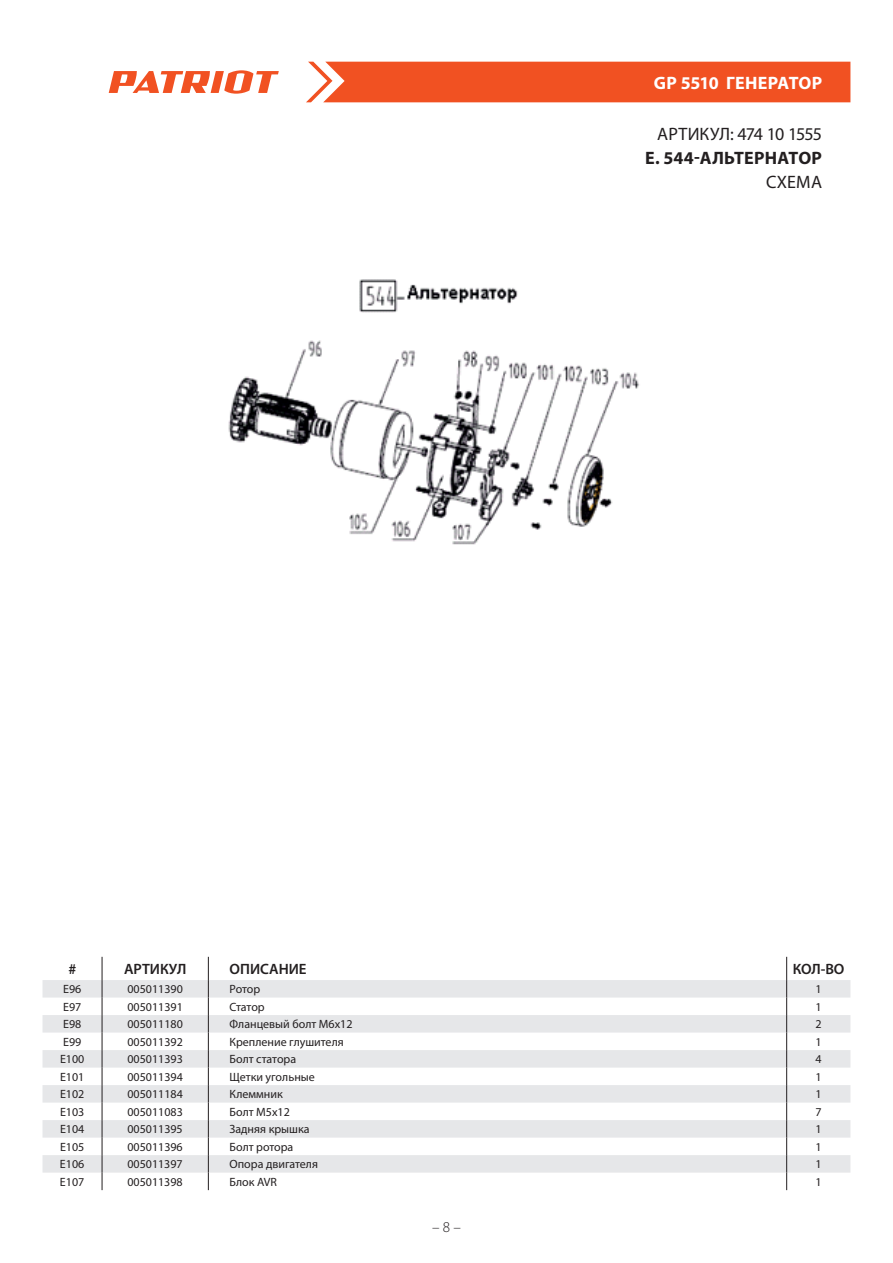
<style>
.page{position:relative;width:893px;height:1263px;background:#fff}
.page>*{position:absolute;margin:0;border:0;box-sizing:border-box;transform-origin:0 0}
.t1{font:18px "Myriad Pro";letter-spacing:-.02em;color:#231f20}
.t2{font:700 18px "Myriad Pro";letter-spacing:.005em;color:#231f20}
.t3{font:700 18px "Myriad Pro";letter-spacing:-.005em;color:#fff}
.t4{font:600 15px "Myriad Pro";color:#231f20}
.t5{font:300 15px "Myriad Pro";color:#231f20}
.t6{font:12px "Myriad Pro";color:#231f20}
</style>
<div class="page">
<div style="left:306px;top:62px;width:544px;height:40px;background:#f15122"></div>
<svg style="left:109px;top:70px;width:170px;height:24px"></svg>
<svg style="left:43px;top:957px;width:807px;height:233px"></svg>
<svg style="left:43px;top:980px;width:807px;height:192px;fill:#e6e7e9"></svg>
<svg style="left:102px;top:957px;width:1px;height:233px"></svg>
<svg style="left:208px;top:957px;width:1px;height:233px"></svg>
<svg style="left:786px;top:957px;width:1px;height:233px"></svg>
<img style="left:228px;top:279px;width:412px;height:266px">
<h1 class="t3" style="left:654px;top:71px;width:116px">GP 5510 ГЕНЕРАТОР</h1>
<h1 class="t1" style="left:657px;top:123px;width:166px">АРТИКУЛ: 474 10 1555</h1>
<h1 class="t2" style="left:645px;top:147px;width:145px">E. 544-АЛ ЬТЕРНАТОР</h1>
<h1 class="t1" style="left:766px;top:171px;width:12px">схема</h1>
<p class="t4" style="left:68px;top:959px;width:9px">#</p>
<p class="t4" style="left:124px;top:959px;width:64px">АРТИКУЛ</p>
<p class="t4" style="left:230px;top:959px;width:78px">ОПИСАНИЕ</p>
<p class="t4" style="left:793px;top:959px;width:53px">КОЛ-ВО</p>
<p class="t6" style="left:63px;top:982px;width:20px">E96</p>
<p class="t6" style="left:127px;top:982px;width:57px">005011390</p>
<p class="t6" style="left:230px;top:982px;width:32px">Ротор</p>
<p class="t6" style="left:815px;top:982px;width:8px">1</p>
<p class="t6" style="left:63px;top:999px;width:20px">E97</p>
<p class="t6" style="left:127px;top:999px;width:57px">005011391</p>
<p class="t6" style="left:230px;top:999px;width:37px">Статор</p>
<p class="t6" style="left:815px;top:999px;width:8px">1</p>
<p class="t6" style="left:63px;top:1017px;width:20px">E98</p>
<p class="t6" style="left:127px;top:1017px;width:57px">005011180</p>
<p class="t6" style="left:230px;top:1017px;width:125px">Фланцевый болт М6х12</p>
<p class="t6" style="left:815px;top:1017px;width:8px">2</p>
<p class="t6" style="left:63px;top:1034px;width:20px">E99</p>
<p class="t6" style="left:127px;top:1034px;width:57px">005011392</p>
<p class="t6" style="left:230px;top:1034px;width:116px">Крепление глушителя</p>
<p class="t6" style="left:815px;top:1034px;width:8px">1</p>
<p class="t6" style="left:60px;top:1052px;width:26px">E100</p>
<p class="t6" style="left:127px;top:1052px;width:57px">005011393</p>
<p class="t6" style="left:230px;top:1052px;width:68px">Болт статора</p>
<p class="t6" style="left:815px;top:1052px;width:8px">4</p>
<p class="t6" style="left:60px;top:1069px;width:26px">E101</p>
<p class="t6" style="left:127px;top:1069px;width:57px">005011394</p>
<p class="t6" style="left:230px;top:1069px;width:87px">Щетки угольные</p>
<p class="t6" style="left:815px;top:1069px;width:8px">1</p>
<p class="t6" style="left:60px;top:1087px;width:26px">E102</p>
<p class="t6" style="left:127px;top:1087px;width:57px">005011184</p>
<p class="t6" style="left:230px;top:1087px;width:55px">Клеммник</p>
<p class="t6" style="left:815px;top:1087px;width:8px">1</p>
<p class="t6" style="left:60px;top:1104px;width:26px">E103</p>
<p class="t6" style="left:127px;top:1104px;width:57px">005011083</p>
<p class="t6" style="left:230px;top:1104px;width:62px">Болт М5х12</p>
<p class="t6" style="left:815px;top:1104px;width:8px">7</p>
<p class="t6" style="left:60px;top:1122px;width:26px">E104</p>
<p class="t6" style="left:127px;top:1122px;width:57px">005011395</p>
<p class="t6" style="left:230px;top:1122px;width:82px">Задняя крышка</p>
<p class="t6" style="left:815px;top:1122px;width:8px">1</p>
<p class="t6" style="left:60px;top:1139px;width:26px">E105</p>
<p class="t6" style="left:127px;top:1139px;width:57px">005011396</p>
<p class="t6" style="left:229px;top:1139px;width:65px">Болт ротора</p>
<p class="t6" style="left:815px;top:1139px;width:8px">1</p>
<p class="t6" style="left:60px;top:1157px;width:26px">E106</p>
<p class="t6" style="left:127px;top:1157px;width:57px">005011397</p>
<p class="t6" style="left:229px;top:1157px;width:90px">Опора двигателя</p>
<p class="t6" style="left:815px;top:1157px;width:8px">1</p>
<p class="t6" style="left:60px;top:1174px;width:26px">E107</p>
<p class="t6" style="left:127px;top:1174px;width:57px">005011398</p>
<p class="t6" style="left:229px;top:1174px;width:49px">Блок AVR</p>
<p class="t6" style="left:815px;top:1174px;width:8px">1</p>
<p class="t5" style="left:432px;top:1218px;width:30px">– 8 –</p>
</div>
